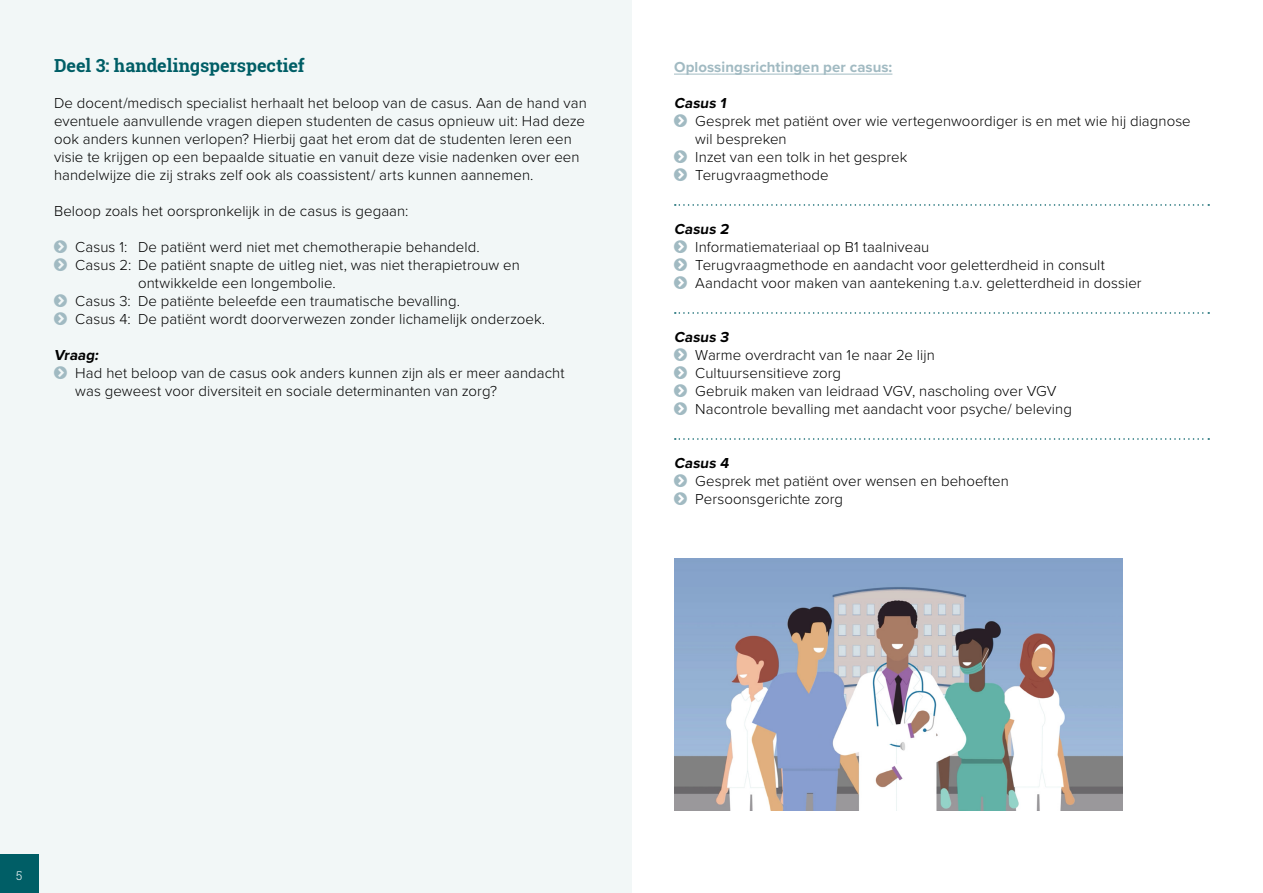
<style>
.page{position:relative;width:1263px;height:893px;background:#fff}
.page>*{position:absolute;margin:0;border:0;box-sizing:border-box;transform-origin:0 0}
.t1{font:700 18px "Roboto Slab";letter-spacing:-.005em;color:#005e66}
.t2{font:300 15px/18px "Proxima Nova";letter-spacing:.005em;color:#000}
.t3{font:700 15px "Proxima Nova";color:#000}
.t4{font:700 15px "Proxima Nova";letter-spacing:.005em;color:#a1bac2}
.t5{font:300 12px "Roboto Slab";color:#fff}
</style>
<div class="page">
<div style="left:0;top:0;width:631px;height:893px;background:#f2f7f7"></div>
<hr style="left:674px;top:74px;width:218px;height:1px;background:#a1bac2">
<svg style="left:675px;top:204px;width:534px;height:2px"></svg>
<svg style="left:675px;top:312px;width:534px;height:2px"></svg>
<svg style="left:675px;top:438px;width:534px;height:2px"></svg>
<div style="left:0;top:855px;width:38px;height:38px;background:#005e66"></div>
<img style="left:674px;top:558px;width:448px;height:252px">
<p class="t1" style="left:54px;top:53px;width:252px">Deel 3: handelingsperspectief</p>
<p class="t2" style="left:54px;top:93px;width:534px">De docent/medisch specialist herhaalt het beloop van de casus. Aan de hand van eventuele aanvullende vragen diepen studenten de casus opnieuw uit: Had deze ook anders kunnen verlopen? Hierbij gaat het erom dat de studenten leren een visie te krijgen op een bepaalde situatie en vanuit deze visie nadenken over een handelwijze die zij straks zelf ook als coassistent/ arts kunnen aannemen.</p>
<p class="t2" style="left:54px;top:201px;width:356px">Beloop zoals het oorspronkelijk in de casus is gegaan:</p>
<p class="t2" style="left:75px;top:237px;width:406px">Casus 1: De patiënt werd niet met chemotherapie behandeld.</p>
<p class="t2" style="left:75px;top:255px;width:446px">Casus 2: De patiënt snapte de uitleg niet, was niet therapietrouw en</p>
<p class="t2" style="left:138px;top:273px;width:199px">ontwikkelde een longembolie.</p>
<p class="t2" style="left:75px;top:291px;width:386px">Casus 3: De patiënte beleefde een traumatische bevalling.</p>
<p class="t2" style="left:75px;top:309px;width:471px">Casus 4: De patiënt wordt doorverwezen zonder lichamelijk onderzoek.</p>
<p class="t3" style="left:54px;top:344px;width:49px">Vraag:</p>
<p class="t2" style="left:75px;top:363px;width:491px">Had het beloop van de casus ook anders kunnen zijn als er meer aandacht was geweest voor diversiteit en sociale determinanten van zorg?</p>
<p class="t4" style="left:674px;top:56px;width:220px">Oplossingsrichtingen per casus:</p>
<p class="t3" style="left:674px;top:92px;width:56px">Casus 1</p>
<p class="t2" style="left:695px;top:111px;width:497px">Gesprek met patiënt over wie vertegenwoordiger is en met wie hij diagnose wil bespreken<br>Inzet van een tolk in het gesprek<br>Terugvraagmethode</p>
<p class="t3" style="left:674px;top:218px;width:59px">Casus 2</p>
<p class="t2" style="left:695px;top:237px;width:448px">Informatiemateriaal op B1 taalniveau<br>Terugvraagmethode en aandacht voor geletterdheid in consult<br>Aandacht voor maken van aantekening t.a.v. geletterdheid in dossier</p>
<p class="t3" style="left:674px;top:326px;width:59px">Casus 3</p>
<p class="t2" style="left:695px;top:345px;width:378px">Warme overdracht van 1e naar 2e lijn<br>Cultuursensitieve zorg<br>Gebruik maken van leidraad VGV, nascholing over VGV Nacontrole bevalling met aandacht voor psyche/ beleving</p>
<p class="t3" style="left:674px;top:452px;width:59px">Casus 4</p>
<p class="t2" style="left:695px;top:471px;width:315px">Gesprek met patiënt over wensen en behoeften<br>Persoonsgerichte zorg</p>
<p class="t5" style="left:16px;top:867px;width:8px">5</p>
</div>
